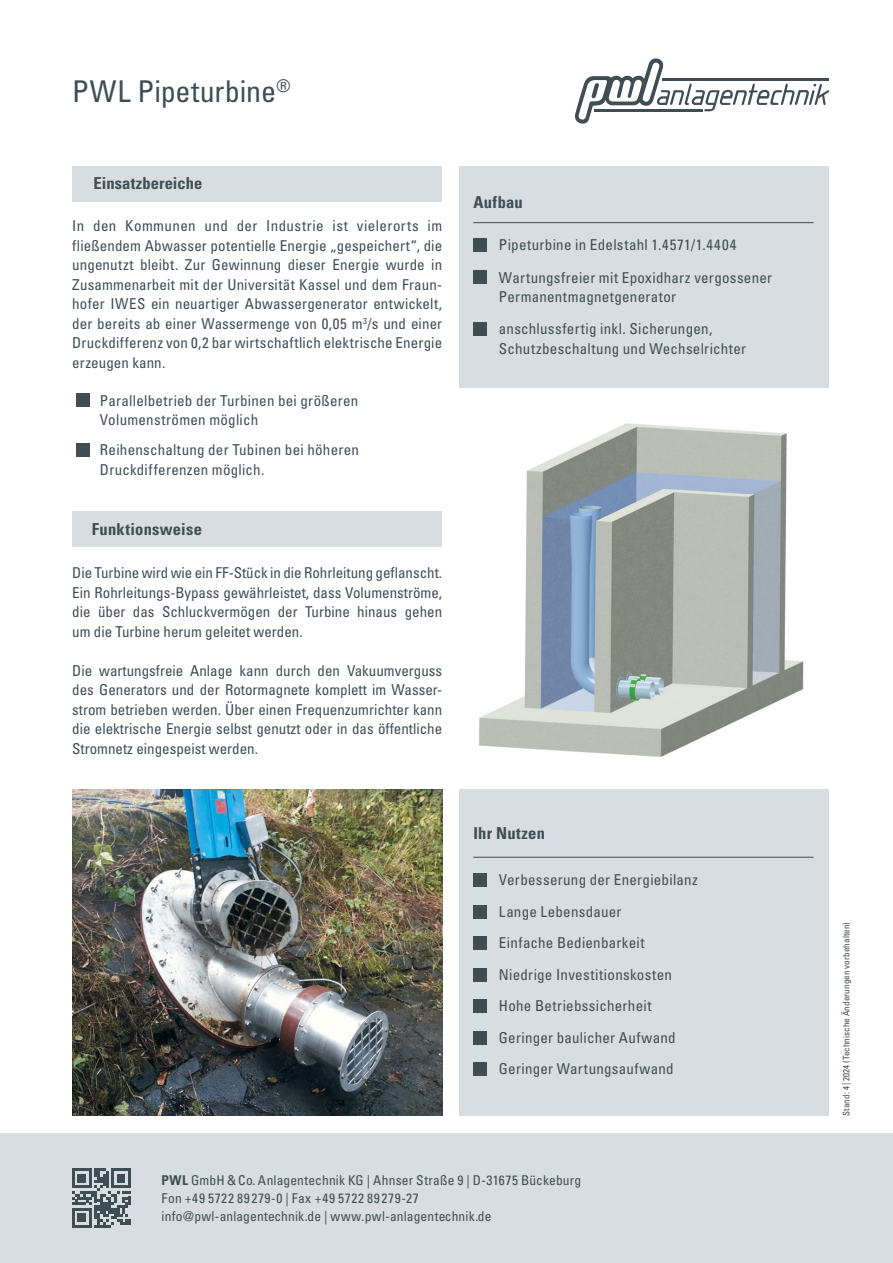
<style>
.page{position:relative;width:893px;height:1263px;background:#fff}
.page>*{position:absolute;margin:0;border:0;box-sizing:border-box;transform-origin:0 0}
.t1{font:condensed 30px "Univers";color:#3f4e55}
.t2{font:700 condensed 16.5px "Univers";letter-spacing:.015em;color:#3f4e55}
.t3{font:condensed 15px/19.5px "Univers";letter-spacing:.015em;color:#3f4e55}
.t4{font:condensed 13.5px/18px "Univers";letter-spacing:.015em;color:#3f4e55}
.t5{font:condensed 9px "Univers";letter-spacing:.01em;color:#3f4e55}
.s1{font-weight:700}
</style>
<div class="page">
<svg style="left:575px;top:58px;width:255px;height:66px"></svg>
<img style="left:72px;top:789px;width:370px;height:327px">
<div style="left:459px;top:166px;width:370px;height:222px;background:#d7dde1"></div>
<div style="left:473px;top:238px;width:14px;height:14px;background:#3f4e55"></div>
<div style="left:473px;top:271px;width:14px;height:13px;background:#3f4e55"></div>
<div style="left:473px;top:322px;width:14px;height:14px;background:#3f4e55"></div>
<hr style="left:473px;top:222px;width:341px;height:1px;background:#3f4e55">
<div style="left:72px;top:511px;width:370px;height:35px;background:#d7dde1"></div>
<div style="left:72px;top:166px;width:370px;height:35px;background:#d7dde1"></div>
<div style="left:76px;top:393px;width:13px;height:14px;background:#3f4e55"></div>
<div style="left:76px;top:443px;width:13px;height:13px;background:#3f4e55"></div>
<div style="left:0;top:1133px;width:893px;height:130px;background:#d7dde1"></div>
<div style="left:459px;top:789px;width:370px;height:327px;background:#d7dde1"></div>
<div style="left:473px;top:873px;width:14px;height:14px;background:#3f4e55"></div>
<div style="left:473px;top:905px;width:14px;height:13px;background:#3f4e55"></div>
<div style="left:473px;top:936px;width:14px;height:14px;background:#3f4e55"></div>
<div style="left:473px;top:968px;width:14px;height:13px;background:#3f4e55"></div>
<div style="left:473px;top:999px;width:14px;height:14px;background:#3f4e55"></div>
<div style="left:473px;top:1031px;width:14px;height:13px;background:#3f4e55"></div>
<div style="left:473px;top:1062px;width:14px;height:14px;background:#3f4e55"></div>
<hr style="left:473px;top:857px;width:341px;height:1px;background:#3f4e55">
<img style="left:479px;top:423px;width:325px;height:335px">
<svg style="left:72px;top:1168px;width:59px;height:60px"></svg>
<h1 class="t1" style="left:72px;top:73px;width:220px">PWL Pipeturbine<sup>®</sup></h1>
<p class="t2" style="left:94px;top:173px;width:110px">Einsatzbereiche</p>
<p class="t3" style="left:72px;top:216px;width:371px;text-align:justify">In den Kommunen und der Industrie ist vielerorts im fließendem Abwasser potentielle Energie „gespeichert“, die ungenutzt bleibt. Zur Gewinnung dieser Energie wurde in Zusammenarbeit mit der Universität Kassel und dem Fraun&shy;hofer IWES ein neuartiger Abwassergenerator entwickelt, der bereits ab einer Wassermenge von 0,05 m<sup>3</sup>/s und einer Druckdifferenz von 0,2 bar wirtschaftlich elektrische Energie erzeugen kann.</p>
<p class="t3" style="left:100px;top:390px;width:260px">Parallelbetrieb der Turbinen bei größeren<br>Volumenströmen möglich</p>
<p class="t3" style="left:100px;top:440px;width:261px">Reihenschaltung der Tubinen bei höheren<br>Druckdifferenzen möglich.</p>
<p class="t2" style="left:92px;top:519px;width:112px">Funktionsweise</p>
<p class="t3" style="left:72px;top:563px;width:371px;text-align:justify">Die Turbine wird wie ein FF-Stück in die Rohrleitung geflanscht.<br>Ein Rohrleitungs-Bypass gewährleistet, dass Volumenströme, die über das Schluckvermögen der Turbine hinaus gehen um die Turbine herum geleitet werden.</p>
<p class="t3" style="left:72px;top:660px;width:371px;text-align:justify">Die wartungsfreie Anlage kann durch den Vakuumverguss des Generators und der Rotormagnete komplett im Wasser&shy;strom betrieben werden. Über einen Frequenzumrichter kann die elektrische Energie selbst genutzt oder in das öffentliche Stromnetz eingespeist werden.</p>
<p class="t2" style="left:473px;top:192px;width:51px">Aufbau</p>
<p class="t3" style="left:499px;top:229px;width:275px;line-height:32.2px">Pipeturbine in Edelstahl 1.4571/1.4404<br>Wartungsfreier mit Epoxidharz vergossener</p>
<p class="t3" style="left:499px;top:280px;width:215px;line-height:32.2px">Permanentmagnetgenerator anschlussfertig inkl. Sicherungen,</p>
<p class="t3" style="left:499px;top:339px;width:249px">Schutzbeschaltung und Wechselrichter</p>
<p class="t2" style="left:473px;top:823px;width:73px">Ihr Nutzen</p>
<p class="t3" style="left:499px;top:864px;width:200px;line-height:31.5px">Verbesserung der Energiebilanz<br>Lange Lebensdauer<br>Einfache Bedienbarkeit<br>Niedrige Investitionskosten<br>Hohe Betriebssicherheit<br>Geringer baulicher Aufwand<br>Geringer Wartungsaufwand</p>
<p class="t4" style="left:162px;top:1171px;width:421px"><span class="s1">PWL</span> GmbH &amp; Co. Anlagentechnik KG | Ahnser Straße 9 | D-31675 Bückeburg<br>Fon +49 5722 89279-0 | Fax +49 5722 89279-27 info@pwl-anlagentechnik.de | www.pwl-anlagentechnik.de</p>
<p class="t5" style="left:841px;top:1116px;width:195px;rotate:-90deg">Stand: 4 | 2024 (Technische Änderungen vorbehalten)</p>
</div>
